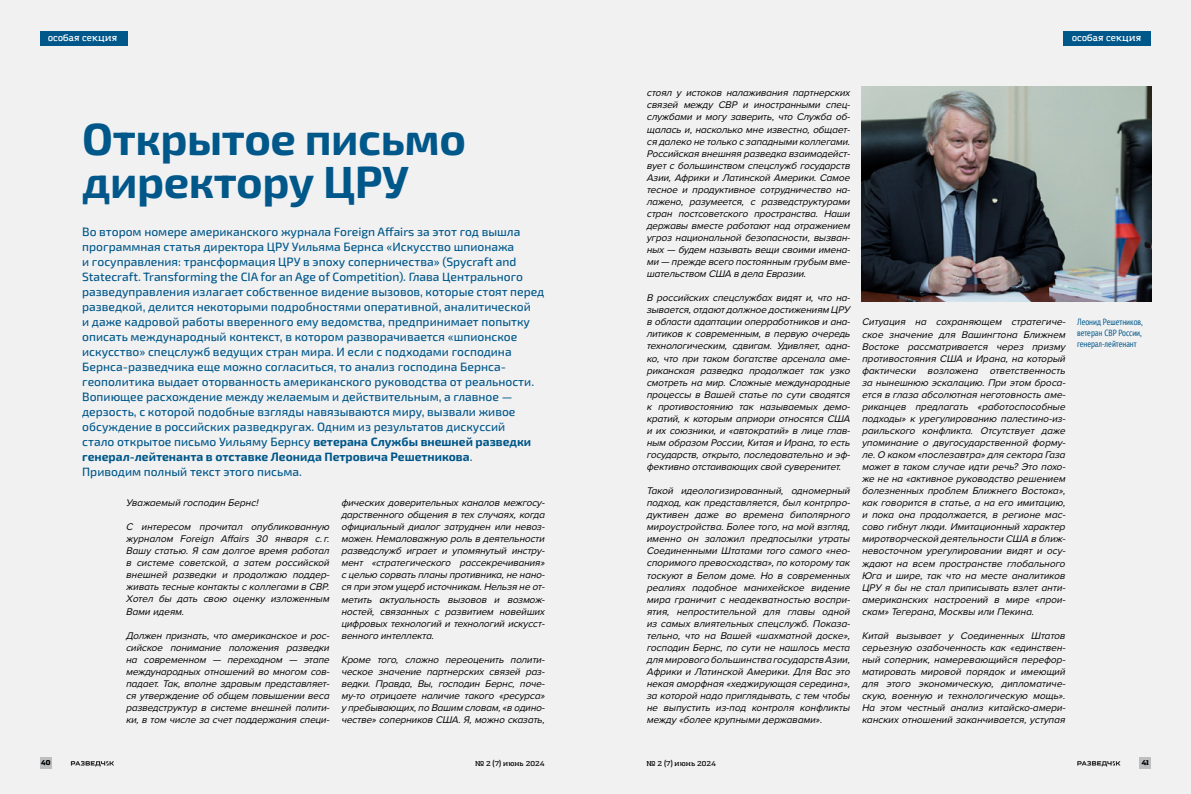
<style>
.page{position:relative;width:1191px;height:794px;background:#fff}
.page>*{position:absolute;margin:0;border:0;box-sizing:border-box;transform-origin:0 0}
.t1{font:700 45px/42.6px "Exo 2";letter-spacing:-.01em;color:#005789}
.t2{font:500 12px/15px "Exo 2";color:#005789}
.t3{font:italic 10px/12.1px "Proxima Nova A";color:#000;text-align:justify}
.t4{font:condensed 9px/10.8px "PT Sans";color:#005789;text-align:justify}
.t5{font:600 9px "Amazing Grotesk";letter-spacing:.015em;color:#fff}
.t6{font:600 7px "Amazing Grotesk";letter-spacing:.015em;color:#000}
.t7{font:900 7px "Amazing Grotesk";color:#000}
.s1{font-weight:700}
</style>
<div class="page">
<div style="left:0;top:0;width:595px;height:794px;background:#f1f1f2"></div>
<div style="left:595px;top:0;width:596px;height:794px;background:#f1f1f2"></div>
<img style="left:862px;top:86px;width:289px;height:215px">
<div style="left:1139px;top:756px;width:12px;height:12px;background:#bcbec0"></div>
<svg style="left:1077px;top:761px;width:43px;height:5px"></svg>
<svg style="left:71px;top:761px;width:43px;height:5px"></svg>
<div style="left:40px;top:756px;width:12px;height:12px;background:#bcbec0"></div>
<div style="left:1063px;top:31px;width:88px;height:14px;background:#005789"></div>
<div style="left:40px;top:31px;width:87px;height:14px;background:#005789"></div>
<p class="t5" style="left:48px;top:33px;width:70px">особая секция</p>
<p class="t5" style="left:1072px;top:33px;width:70px">особая секция</p>
<h1 class="t1" style="left:82px;top:116px;width:385px">Открытое письмо директору ЦРУ</h1>
<p class="t2" style="left:82px;top:223px;width:464px">Во втором номере американского журнала Foreign Affairs за этот год вышла программная статья директора ЦРУ Уильяма Бернса «Искусство шпионажа<br>и госуправления: трансформация ЦРУ в эпоху соперничества» (Spycraft and Statecraft. Transforming the CIA for an Age of Competition). Глава Центрального разведуправления излагает собственное видение вызовов, которые стоят перед разведкой, делится некоторыми подробностями оперативной, аналитической<br>и даже кадровой работы вверенного ему ведомства, предпринимает попытку описать международный контекст, в котором разворачивается «шпионское искусство» спецслужб ведущих стран мира. И если с подходами господина Бернса-разведчика еще можно согласиться, то анализ господина Бернса&shy;геополитика выдает оторванность американского руководства от реальности.<br>Вопиющее расхождение между желаемым и действительным, а главное — дерзость, с которой подобные взгляды навязываются миру, вызвали живое обсуждение в российских разведкругах. Одним из результатов дискуссий<br>стало открытое письмо Уильяму Бернсу <span class="s1">ветерана Службы внешней разведки генерал-лейтенанта в отставке Леонида Петровича Решетникова</span>.<br>Приводим полный текст этого письма.</p>
<p class="t3" style="left:126px;top:497px;width:136px">Уважаемый господин Бернс!</p>
<p class="t3" style="left:126px;top:521px;width:207px">С интересом прочитал опубликованную журналом Foreign Affairs 30 января с.г.<br>Вашу статью. Я сам долгое время работал в системе советской, а затем российской внешней разведки и продолжаю поддер&shy;живать тесные контакты с коллегами в СВР.<br>Хотел бы дать свою оценку изложенным Вами идеям.</p>
<p class="t3" style="left:126px;top:629px;width:207px">Должен признать, что американское и рос&shy;сийское понимание положения разведки на современном — переходном — этапе международных отношений во многом сов&shy;падает. Так, вполне здравым представляет&shy;ся утверждение об общем повышении веса разведструктур в системе внешней полити&shy;ки,в том числе за счетподдержания специ-</p>
<p class="t3" style="left:341px;top:497px;width:207px">фических доверительных каналов межгосу&shy;дарственного общения в тех случаях, когда официальный диалог затруднен или невоз&shy;можен.Немаловажную роль в деятельности разведслужб играет и упомянутый инстру&shy;мент «стратегического рассекречивания» сцелью сорвать планы противника,не нано&shy;ся при этом ущерб источникам.Нельзя не от&shy;метить актуальность вызовов и возмож&shy;ностей, связанных с развитием новейших цифровых технологий и технологий искусст&shy;венного интеллекта.</p>
<p class="t3" style="left:341px;top:653px;width:207px">Кроме того, сложно переоценить полити&shy;ческое значение партнерских связей раз&shy;ведки. Правда, Вы, господин Бернс, поче&shy;му‑то отрицаете наличие такого «ресурса» упребывающих,по Вашим словам,«в одино&shy;честве»соперников США.Я,можно сказать,</p>
<p class="t3" style="left:646px;top:87px;width:207px">стоял у истоков налаживания партнерских связей между СВР и иностранными спец&shy;службами и могу заверить, что Служба об&shy;щалась и,насколько мне известно,общает&shy;ся далеко не только сзападными коллегами.<br>Российская внешняя разведка взаимодейст&shy;вует с большинством спецслужб государств Азии, Африки и Латинской Америки. Самое тесное и продуктивное сотрудничество на&shy;лажено, разумеется, с разведструктурами стран постсоветского пространства. Наши державы вместе работают над отражением угроз национальной безопасности, вызван&shy;ных— будем называть вещи своими имена&shy;ми — прежде всего постоянным грубым вме&shy;шательством США в дела Евразии.</p>
<p class="t3" style="left:646px;top:292px;width:207px">В российских спецслужбах видят и, что на&shy;зывается,отдаютдолжное достижениям ЦРУ в области адаптации оперработников и ана&shy;литиков к современным, в первую очередь технологическим, сдвигам. Удивляет, одна&shy;ко, что при таком богатстве арсенала аме&shy;риканская разведка продолжает так узко смотреть на мир. Сложные международные процессы в Вашей статье по сути сводятся к противостоянию так называемых демо&shy;кратий, к которым априори относятся США и их союзники, и «автократий» в лице глав&shy;ным образом России,Китая и Ирана,то есть государств,открыто,последовательно и эф&shy;фективно отстаивающихсвой суверенитет.</p>
<p class="t3" style="left:646px;top:485px;width:207px">Такой идеологизированный, одномерный подход, как представляется, был контрпро&shy;дуктивен даже во времена биполярного мироустройства.Более того,на мой взгляд, именно он заложил предпосылки утраты Соединенными Штатами того самого «нео&shy;споримого превосходства»,по которому так тоскуют в Белом доме. Но в современных реалиях подобное манихейское видение мира граничит с неадекватностью воспри&shy;ятия, непростительной для главы одной из самых влиятельных спецслужб. Показа&shy;тельно, что на Вашей «шахматной доске», господин Бернс, по сути не нашлось места для мирового большинства государств Азии, Африки и Латинской Америки. Для Вас это некая аморфная «хеджирующая середина», за которой надо приглядывать,с тем чтобы не выпустить из‑ под контроля конфликты между «более крупными державами».</p>
<p class="t3" style="left:861px;top:316px;width:207px">Ситуация на сохраняющем стратегиче&shy;ское значение для Вашингтона Ближнем Востоке рассматривается через призму противостояния США и Ирана, на который фактически возложена ответственность за нынешнюю эскалацию. При этом броса&shy;ется в глаза абсолютная неготовность аме&shy;риканцев предлагать «работоспособные подходы» к урегулированию палестино-из&shy;раильского конфликта. Отсутствует даже упоминание о двугосударственной форму&shy;ле.О каком «послезавтра»для сектора Газа может в таком случае идти речь? Это похо&shy;же не на «активное руководство решением болезненных проблем Ближнего Востока», как говорится в статье, а на его имитацию, и пока она продолжается, в регионе мас&shy;сово гибнут люди. Имитационный характер миротворческой деятельности США в ближ&shy;невосточном урегулировании видят и осу&shy;ждают на всем пространстве глобального Юга и шире, так что на месте аналитиков ЦРУ я бы не стал приписывать взлет анти&shy;американских настроений в мире «прои&shy;скам»Тегерана,Москвы или Пекина.</p>
<p class="t3" style="left:861px;top:629px;width:207px">Китай вызывает у Соединенных Штатов серьезную озабоченность как «единствен&shy;ный соперник, намеревающийся перефор&shy;матировать мировой порядок и имеющий для этого экономическую, дипломатиче&shy;скую, военную и технологическую мощь».<br>На этом честный анализ китайско-амери&shy;канскихотношений заканчивается,уступая</p>
<p class="t4" style="left:1077px;top:316px;width:67px">Леонид Решетников, ветеран СВР России, генерал-лейтенант</p>
<p class="t7" style="left:41px;top:758px;width:11px">40</p>
<p class="t6" style="left:475px;top:758px;width:71px">№ 2 (7) июнь 2024</p>
<p class="t6" style="left:646px;top:758px;width:71px">№ 2 (7) июнь 2024</p>
<p class="t7" style="left:1141px;top:758px;width:9px">41</p>
</div>
